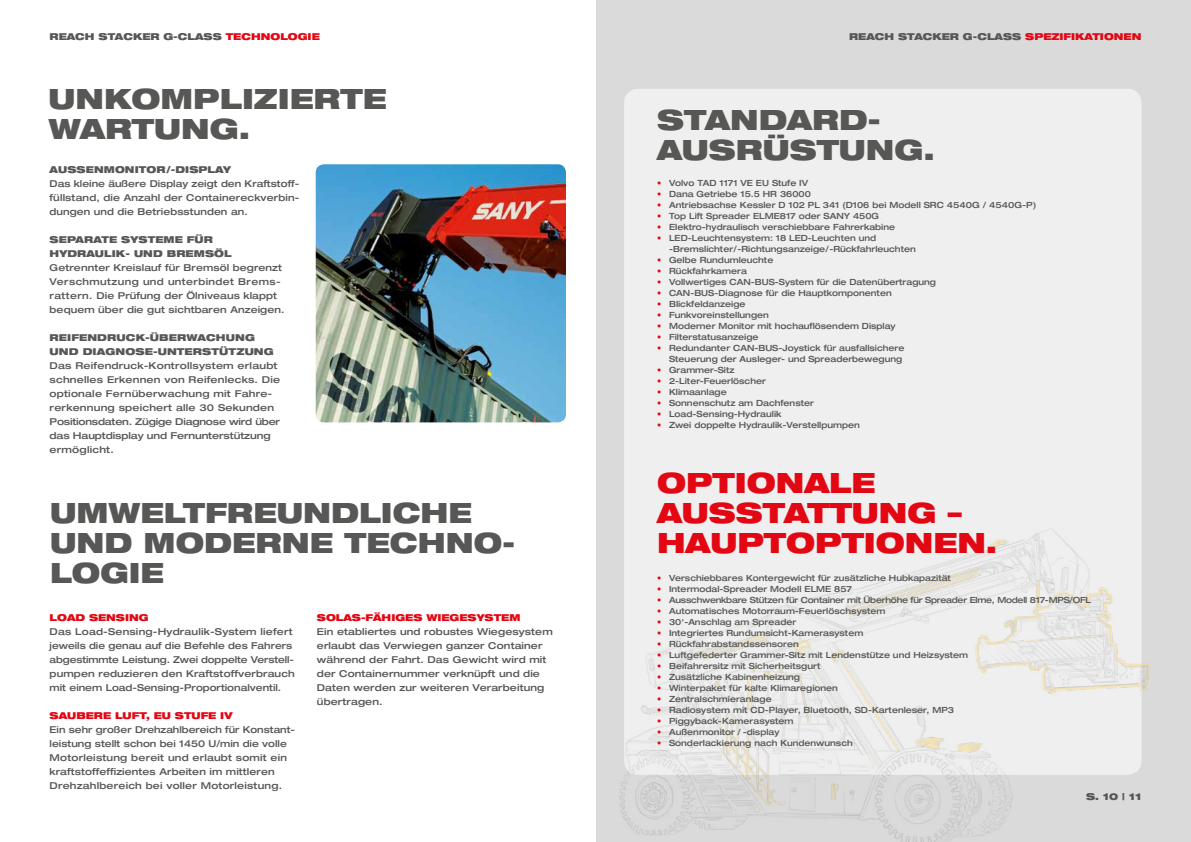
<style>
.page{position:relative;width:1191px;height:842px;background:#fff}
.page>*{position:absolute;margin:0;border:0;box-sizing:border-box;transform-origin:0 0}
.t1{font:900 expanded 28px/30px "Helvetica Neue";color:#575756}
.t2{font:900 expanded 28px/30px "Helvetica Neue";color:#e30613}
.t3{font:500 expanded 9.5px/14px "Helvetica Neue";letter-spacing:.01em;color:#575756}
.t4{font:900 expanded 9.5px/14px "Helvetica Neue";letter-spacing:.01em;color:#575756}
.t5{font:900 expanded 9.5px "Helvetica Neue";color:#e30613}
.t6{font:500 expanded 8.5px/11px "Helvetica Neue";color:#575756}
.t7{font:500 expanded 8.5px "Helvetica Neue";letter-spacing:-.03em;color:#575756}
.s1{color:#e30613}
</style>
<div class="page">
<div style="left:596px;top:0;width:595px;height:842px;background:#dadada"></div>
<div style="left:624px;top:89px;width:517px;height:686px;background:#f2f2f2;border-radius:14px"></div>
<img style="left:619px;top:420px;width:531px;height:422px">
<img style="left:316px;top:164px;width:250px;height:258px">
<p class="t4" style="left:50px;top:30px;width:272px">REACH STACKER G-CLASS <span class="s1">TECHNOLOGIE</span></p>
<h1 class="t1" style="left:49px;top:83px;width:340px">UNKOMPLIZIERTE<br>WARTUNG.</h1>
<p class="t4" style="left:50px;top:162px;width:183px">AUSSENMONITOR/-DISPLAY</p>
<p class="t3" style="left:50px;top:176px;width:251px;text-align:justify">Das kleine äußere Display zeigt den Kraftstoff&shy;füllstand, die Anzahl der Containereckverbin&shy;dungen und die Betriebsstunden an.</p>
<p class="t4" style="left:50px;top:232px;width:184px">SEPARATE SYSTEME FÜR<br>HYDRAULIK- UND BREMSÖL</p>
<p class="t3" style="left:50px;top:260px;width:236px">Getrennter Kreislauf für Bremsöl begrenzt Verschmutzung und unterbindet Brems&shy;rattern. Die Prüfung der Ölniveaus klappt bequem über die gut sichtbaren Anzeigen.</p>
<p class="t4" style="left:50px;top:330px;width:226px">REIFENDRUCK-ÜBERWACHUNG<br>UND DIAGNOSE-UNTERSTÜTZUNG</p>
<p class="t3" style="left:50px;top:358px;width:232px">Das Reifendruck-Kontrollsystem erlaubt schnelles Erkennen von Reifenlecks. Die optionale Fernüberwachung mit Fahre&shy;rerkennung speichert alle 30 Sekunden Positionsdaten. Zügige Diagnose wird über das Hauptdisplay und Fernunterstützung ermöglicht.</p>
<h1 class="t1" style="left:50px;top:497px;width:467px">UMWELTFREUNDLICHE<br>UND MODERNE TECHNO-<br>LOGIE</h1>
<p class="t5" style="left:50px;top:611px;width:101px">LOAD SENSING</p>
<p class="t3" style="left:50px;top:624px;width:247px">Das Load-Sensing-Hydraulik-System liefert jeweils die genau auf die Befehle des Fahrers abgestimmte Leistung. Zwei doppelte Verstell&shy;pumpen reduzieren den Kraftstoffverbrauch mit einem Load-Sensing-Proportionalventil.</p>
<p class="t5" style="left:50px;top:709px;width:184px">SAUBERE LUFT, EU STUFE IV</p>
<p class="t3" style="left:50px;top:722px;width:247px">Ein sehr großer Drehzahlbereich für Konstant&shy;leistung stellt schon bei 1450 U/min die volle Motorleistung bereit und erlaubt somit ein kraftstoffeffizientes Arbeiten im mittleren Drehzahlbereich bei voller Motorleistung.</p>
<p class="t5" style="left:317px;top:611px;width:205px">SOLAS-FÄHIGES WIEGESYSTEM</p>
<p class="t3" style="left:317px;top:624px;width:237px">Ein etabliertes und robustes Wiegesystem erlaubt das Verwiegen ganzer Container während der Fahrt. Das Gewicht wird mit der Containernummer verknüpft und die Daten werden zur weiteren Verarbeitung übertragen.</p>
<p class="t4" style="left:849px;top:30px;width:294px">REACH STACKER G-CLASS <span class="s1">SPEZIFIKATIONEN</span></p>
<h1 class="t1" style="left:657px;top:103px;width:279px">STANDARD-<br>AUSRÜSTUNG.</h1>
<p class="t6" style="left:657px;top:177px;width:152px"><span class="s1">•</span> Volvo TAD 1171 VE EU Stufe IV</p>
<p class="t6" style="left:657px;top:188px;width:155px"><span class="s1">•</span> Dana Getriebe 15.5 HR 36000</p>
<p class="t6" style="left:657px;top:199px;width:381px"><span class="s1">•</span> Antriebsachse Kessler D 102 PL 341 (D106 bei Modell SRC 4540G / 4540G-P)</p>
<p class="t6" style="left:657px;top:210px;width:223px"><span class="s1">•</span> Top Lift Spreader ELME817 oder SANY 450G</p>
<p class="t6" style="left:657px;top:221px;width:239px"><span class="s1">•</span> Elektro-hydraulisch verschiebbare Fahrerkabine</p>
<p class="t6" style="left:669px;top:232px;width:248px;text-indent:-12px"><span class="s1">•</span> LED-Leuchtensystem: 18 LED-Leuchten und -Bremslichter/-Richtungsanzeige/-Rückfahrleuchten</p>
<p class="t6" style="left:657px;top:254px;width:118px"><span class="s1">•</span> Gelbe Rundumleuchte</p>
<p class="t6" style="left:657px;top:265px;width:91px"><span class="s1">•</span> Rückfahrkamera</p>
<p class="t6" style="left:657px;top:276px;width:280px"><span class="s1">•</span> Vollwertiges CAN-BUS-System für die Datenübertragung</p>
<p class="t6" style="left:657px;top:287px;width:236px"><span class="s1">•</span> CAN-BUS-Diagnose für die Hauptkomponenten</p>
<p class="t6" style="left:657px;top:298px;width:90px"><span class="s1">•</span> Blickfeldanzeige</p>
<p class="t6" style="left:657px;top:309px;width:113px"><span class="s1">•</span> Funkvoreinstellungen</p>
<p class="t6" style="left:657px;top:320px;width:240px"><span class="s1">•</span> Moderner Monitor mit hochauflösendem Display</p>
<p class="t6" style="left:657px;top:331px;width:103px"><span class="s1">•</span> Filterstatusanzeige</p>
<p class="t6" style="left:657px;top:342px;width:249px;text-align:right"><span class="s1">•</span> Redundanter CAN-BUS-Joystick für ausfallsichere<br>Steuerung der Ausleger- und Spreaderbewegung</p>
<p class="t6" style="left:657px;top:364px;width:79px"><span class="s1">•</span> Grammer-Sitz</p>
<p class="t6" style="left:657px;top:375px;width:110px"><span class="s1">•</span> 2-Liter-Feuerlöscher</p>
<p class="t6" style="left:657px;top:386px;width:71px"><span class="s1">•</span> Klimaanlage</p>
<p class="t6" style="left:657px;top:397px;width:158px"><span class="s1">•</span> Sonnenschutz am Dachfenster</p>
<p class="t6" style="left:657px;top:408px;width:126px"><span class="s1">•</span> Load-Sensing-Hydraulik</p>
<p class="t6" style="left:657px;top:419px;width:204px"><span class="s1">•</span> Zwei doppelte Hydraulik-Verstellpumpen</p>
<h1 class="t2" style="left:657px;top:467px;width:342px">OPTIONALE<br>AUSSTATTUNG –<br>HAUPTOPTIONEN.</h1>
<p class="t6" style="left:657px;top:572px;width:295px"><span class="s1">•</span> Verschiebbares Kontergewicht für zusätzliche Hubkapazität</p>
<p class="t6" style="left:657px;top:583px;width:197px"><span class="s1">•</span> Intermodal-Spreader Modell ELME 857</p>
<p class="t7" style="left:657px;top:595px;width:435px"><span class="s1">•</span> Ausschwenkbare Stützen für Container mit Überhöhe für Spreader Elme, Modell 817-MPS/OFL</p>
<p class="t6" style="left:657px;top:605px;width:230px"><span class="s1">•</span> Automatisches Motorraum-Feuerlöschsystem</p>
<p class="t6" style="left:657px;top:616px;width:141px"><span class="s1">•</span> 30'-Anschlag am Spreader</p>
<p class="t6" style="left:657px;top:627px;width:208px"><span class="s1">•</span> Integriertes Rundumsicht-Kamerasystem</p>
<p class="t6" style="left:657px;top:638px;width:143px"><span class="s1">•</span> Rückfahrabstandssensoren</p>
<p class="t6" style="left:657px;top:649px;width:313px"><span class="s1">•</span> Luftgefederter Grammer-Sitz mit Lendenstütze und Heizsystem</p>
<p class="t6" style="left:657px;top:660px;width:165px"><span class="s1">•</span> Beifahrersitz mit Sicherheitsgurt</p>
<p class="t6" style="left:657px;top:671px;width:144px"><span class="s1">•</span> Zusätzliche Kabinenheizung</p>
<p class="t6" style="left:657px;top:682px;width:182px"><span class="s1">•</span> Winterpaket für kalte Klimaregionen</p>
<p class="t6" style="left:657px;top:693px;width:116px"><span class="s1">•</span> Zentralschmieranlage</p>
<p class="t6" style="left:657px;top:704px;width:298px"><span class="s1">•</span> Radiosystem mit CD-Player, Bluetooth, SD-Kartenleser, MP3</p>
<p class="t6" style="left:657px;top:715px;width:138px"><span class="s1">•</span> Piggyback-Kamerasystem</p>
<p class="t6" style="left:657px;top:726px;width:124px"><span class="s1">•</span> Außenmonitor / -display</p>
<p class="t6" style="left:657px;top:737px;width:197px"><span class="s1">•</span> Sonderlackierung nach Kundenwunsch</p>
<p class="t4" style="left:1086px;top:789px;width:57px">S. 10 | 11</p>
</div>
